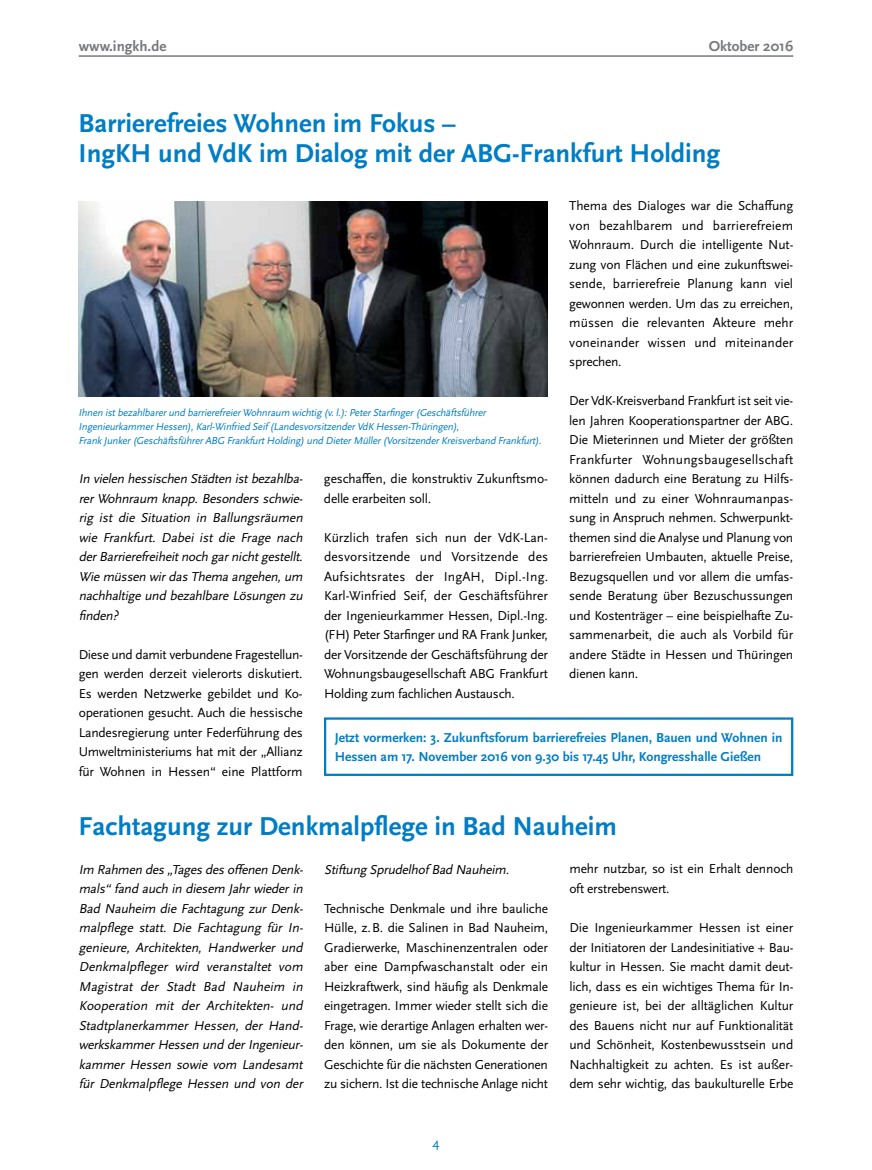
<style>
.page{position:relative;width:872px;height:1170px;background:#fff}
.page>*{position:absolute;margin:0;border:0;box-sizing:border-box;transform-origin:0 0}
.t1{font:700 27px/30px "Scala Sans OT";color:#007dc5}
.t2{font:700 15px "Scala Sans OT";color:#77787b}
.t3{font:13.5px/19.5px "Scala Sans OT";letter-spacing:-.015em;color:#000;text-align:justify}
.t4{font:italic 13.5px/19.5px "Scala Sans OT";letter-spacing:-.01em;color:#000;text-align:justify}
.t5{font:700 13.5px/19.5px "Scala Sans OT";color:#007dc5}
.t6{font:13.5px "Scala Sans OT";color:#007dc5}
.t7{font:italic 10.5px/14.2px "Scala Sans OT";letter-spacing:-.02em;color:#007dc5}
</style>
<div class="page">
<hr style="left:79px;top:55px;width:714px;height:2px;background:#77787b">
<img style="left:79px;top:201px;width:469px;height:195px">
<div style="left:324px;top:717px;width:469px;height:58px;border:2px solid #007dc5"></div>
<p class="t2" style="left:79px;top:37px;width:89px">www.ingkh.de</p>
<p class="t2" style="left:708px;top:37px;width:86px">Oktober 2016</p>
<h1 class="t1" style="left:79px;top:109px;width:643px">Barrierefreies Wohnen im Fokus –<br>IngKH und VdK im Dialog mit der ABG-Frankfurt Holding</h1>
<p class="t3" style="left:569px;top:196px;width:226px">Thema des Dialoges war die Schaffung von bezahlbarem und barrierefreiem Wohnraum. Durch die intelligente Nut&shy;zung von Flächen und eine zukunftswei&shy;sende, barrierefreie Planung kann viel gewonnen werden. Um das zu erreichen, müssen die relevanten Akteure mehr voneinander wissen und miteinander sprechen.</p>
<p class="t3" style="left:569px;top:391px;width:226px">Der VdK-Kreisverband Frankfurt ist seit vie&shy;len Jahren Kooperationspartner der ABG.<br>Die Mieterinnen und Mieter der größten Frankfurter Wohnungsbaugesellschaft können dadurch eine Beratung zu Hilfs&shy;mitteln und zu einer Wohnraumanpas&shy;sung in Anspruch nehmen. Schwerpunkt&shy;themen sind die Analyse und Planung von barrierefreien Umbauten, aktuelle Preise, Bezugsquellen und vor allem die umfas&shy;sende Beratung über Bezuschussungen und Kostenträger – eine beispielhafte Zu&shy;sammenarbeit, die auch als Vorbild für andere Städte in Hessen und Thüringen dienen kann.</p>
<p class="t7" style="left:79px;top:405px;width:466px">Ihnen istbezahlbarerund barrierefreierWohnraum wichtig (v.l.):PeterStarfinger(Geschäftsführer<br>IngenieurkammerHessen),Karl-Winfried Seif (LandesvorsitzenderVdK Hessen-Thüringen),<br>Frank Junker(GeschäftsführerABG FrankfurtHolding)und DieterMüller(VorsitzenderKreisverband Frankfurt).</p>
<p class="t3" style="left:324px;top:469px;width:225px">geschaffen, die konstruktiv Zukunftsmo&shy;delle erarbeiten soll.</p>
<p class="t3" style="left:324px;top:528px;width:226px">Kürzlich trafen sich nun der VdK-Lan&shy;desvorsitzende und Vorsitzende des Aufsichtsrates der IngAH, Dipl.-Ing.<br>Karl-Winfried Seif, der Geschäftsführer der Ingenieurkammer Hessen, Dipl.-Ing. (FH) Peter Starfinger und RA Frank Junker, der Vorsitzende der Geschäftsführung der Wohnungsbaugesellschaft ABG Frankfurt Holding zum fachlichen Austausch.</p>
<p class="t4" style="left:79px;top:469px;width:228px">In vielen hessischen Städten istbezahlba&shy;rerWohnraum knapp. Besonders schwie&shy;rig ist die Situation in Ballungsräumen wie Frankfurt. Dabei ist die Frage nach derBarrierefreiheitnoch garnichtgestellt.<br>Wie müssen wirdas Thema angehen,um nachhaltige und bezahlbare Lösungen zu finden?</p>
<p class="t3" style="left:79px;top:645px;width:226px">Diese und damit verbundene Fragestellun&shy;gen werden derzeit vielerorts diskutiert.<br>Es werden Netzwerke gebildet und Ko&shy;operationen gesucht. Auch die hessische Landesregierung unter Federführung des Umweltministeriums hat mit der „Allianz für Wohnen in Hessen“ eine Plattform</p>
<p class="t5" style="left:335px;top:728px;width:449px">Jetzt vormerken: 3. Zukunftsforum barrierefreies Planen, Bauen und Wohnen in<br>Hessen am 17. November 2016 von 9.30 bis 17.45 Uhr, Kongresshalle Gießen</p>
<h1 class="t1" style="left:79px;top:811px;width:540px">Fachtagung zur Denkmalpflege in Bad Nauheim</h1>
<p class="t4" style="left:79px;top:859px;width:228px">Im Rahmen des „Tages des offenen Denk&shy;mals“ fand auch in diesem Jahr wieder in Bad Nauheim die Fachtagung zur Denk&shy;malpflege statt. Die Fachtagung für In&shy;genieure, Architekten, Handwerker und Denkmalpfleger wird veranstaltet vom Magistrat der Stadt Bad Nauheim in Kooperation mit der Architekten- und Stadtplanerkammer Hessen, der Hand&shy;werkskammerHessen und derIngenieur&shy;kammer Hessen sowie vom Landesamt für Denkmalpflege Hessen und von der</p>
<p class="t4" style="left:324px;top:859px;width:189px">Stiftung Sprudelhof Bad Nauheim.</p>
<p class="t3" style="left:569px;top:859px;width:226px">mehr nutzbar, so ist ein Erhalt dennoch oft erstrebenswert.</p>
<p class="t3" style="left:569px;top:918px;width:226px">Die Ingenieurkammer Hessen ist einer der Initiatoren der Landesinitiative + Bau&shy;kultur in Hessen. Sie macht damit deut&shy;lich, dass es ein wichtiges Thema für In&shy;genieure ist, bei der alltäglichen Kultur des Bauens nicht nur auf Funktionalität und Schönheit, Kostenbewusstsein und Nachhaltigkeit zu achten. Es ist außer&shy;dem sehr wichtig, das baukulturelle Erbe</p>
<p class="t3" style="left:324px;top:898px;width:226px">Technische Denkmale und ihre bauliche Hülle, z.B. die Salinen in Bad Nauheim, Gradierwerke, Maschinenzentralen oder aber eine Dampfwaschanstalt oder ein Heizkraftwerk, sind häufig als Denkmale eingetragen. Immer wieder stellt sich die Frage, wie derartige Anlagen erhalten wer&shy;den können, um sie als Dokumente der Geschichte für die nächsten Generationen zu sichern. Ist die technische Anlage nicht</p>
<p class="t6" style="left:432px;top:1134px;width:9px">4</p>
</div>
